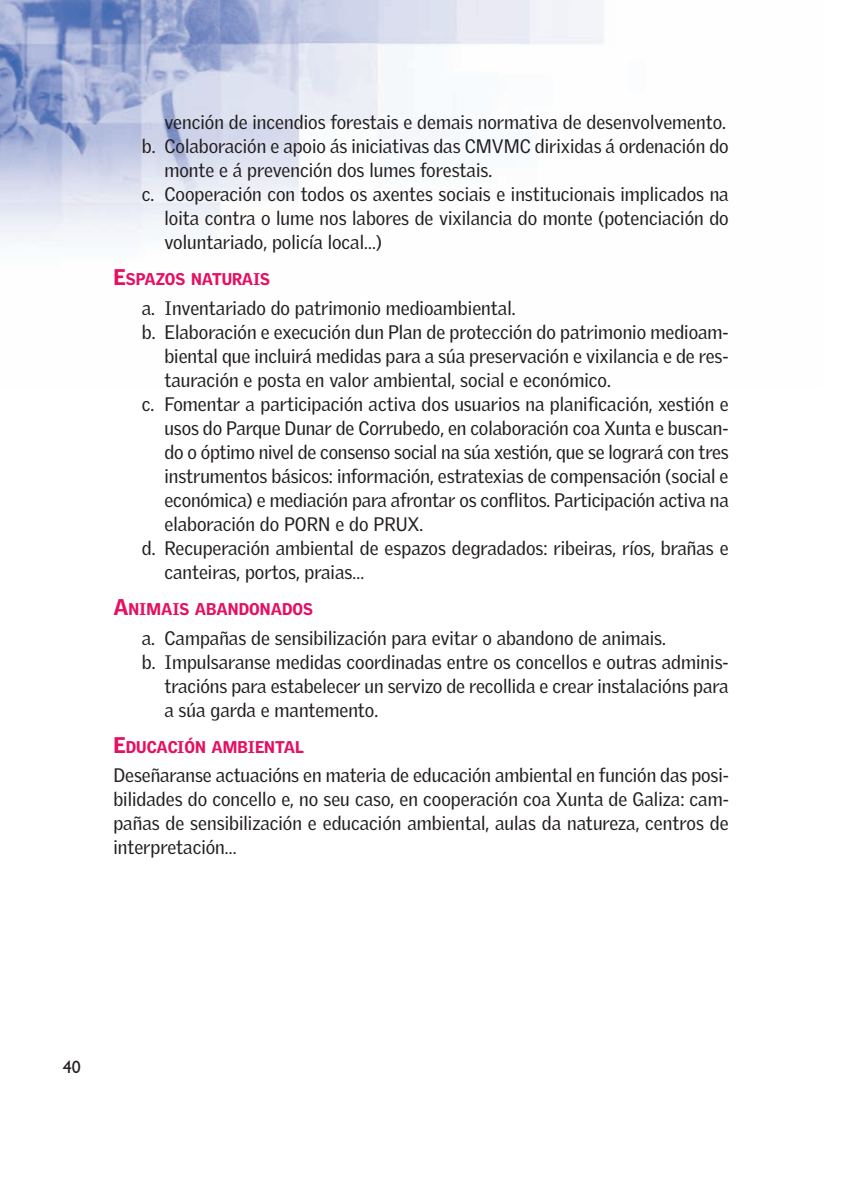
<style>
.page{position:relative;width:842px;height:1191px;background:#fff}
.page>*{position:absolute;margin:0;border:0;box-sizing:border-box;transform-origin:0 0}
.t1{font:19px/24px "Griffith Gothic";color:#231f20;text-align:justify}
.t2{font:18px "Gill Sans";color:#231f20}
.t3{font:900 16.4px "Griffith Gothic";color:#e50f63}
.s1{font-size:22px}
</style>
<div class="page">
<img style="left:0;top:0;width:603px;height:241px">
<p class="t1" style="left:164px;top:110px;width:563px">vención de incendios forestais e demais normativa de desenvolvemento.</p>
<p class="t1" style="left:142px;top:134px;width:588px">b. Colaboración e apoio ás iniciativas das CMVMC dirixidas á ordenación do</p>
<p class="t1" style="left:164px;top:158px;width:329px">monte e á prevención dos lumes forestais.</p>
<p class="t1" style="left:142px;top:182px;width:588px">c. Cooperación con todos os axentes sociais e institucionais implicados na</p>
<p class="t1" style="left:164px;top:206px;width:566px">loita contra o lume nos labores de vixilancia do monte (potenciación do</p>
<p class="t1" style="left:164px;top:230px;width:219px">voluntariado, policía local…)</p>
<p class="t3" style="left:113px;top:270px;width:158px"><span class="s1">E</span>SPAZOS NATURAIS</p>
<p class="t1" style="left:142px;top:296px;width:375px">a. Inventariado do patrimonio medioambiental.</p>
<p class="t1" style="left:142px;top:320px;width:588px">b. Elaboración e execución dun Plan de protección do patrimonio medioam-</p>
<p class="t1" style="left:164px;top:344px;width:566px">biental que incluirá medidas para a súa preservación e vixilancia e de res-</p>
<p class="t1" style="left:164px;top:368px;width:448px">tauración e posta en valor ambiental, social e económico.</p>
<p class="t1" style="left:142px;top:392px;width:588px">c. Fomentar a participación activa dos usuarios na planificación, xestión e</p>
<p class="t1" style="left:164px;top:416px;width:565px">usos do Parque Dunar de Corrubedo, en colaboración coa Xunta e buscan-</p>
<p class="t1" style="left:164px;top:440px;width:566px">do o óptimo nivel de consenso social na súa xestión, que se logrará con tres</p>
<p class="t1" style="left:164px;top:464px;width:566px">instrumentos básicos: información, estratexias de compensación (social e</p>
<p class="t1" style="left:164px;top:488px;width:566px">económica) e mediación para afrontar os conflitos. Participación activa na</p>
<p class="t1" style="left:164px;top:512px;width:260px">elaboración do PORN e do PRUX.</p>
<p class="t1" style="left:142px;top:536px;width:588px">d. Recuperación ambiental de espazos degradados: ribeiras, ríos, brañas e</p>
<p class="t1" style="left:164px;top:560px;width:201px">canteiras, portos, praias…</p>
<p class="t3" style="left:113px;top:599px;width:201px"><span class="s1">A</span>NIMAIS ABANDONADOS</p>
<p class="t1" style="left:142px;top:626px;width:526px">a. Campañas de sensibilización para evitar o abandono de animais.</p>
<p class="t1" style="left:142px;top:650px;width:588px">b. Impulsaranse medidas coordinadas entre os concellos e outras adminis-</p>
<p class="t1" style="left:164px;top:674px;width:566px">tracións para estabelecer un servizo de recollida e crear instalacións para</p>
<p class="t1" style="left:164px;top:698px;width:215px">a súa garda e mantemento.</p>
<p class="t3" style="left:113px;top:737px;width:192px"><span class="s1">E</span>DUCACIÓN AMBIENTAL</p>
<p class="t1" style="left:113px;top:764px;width:617px">Deseñaranse actuacións en materia de educación ambiental en función das posi&shy;bilidades do concello e, no seu caso, en cooperación coa Xunta de Galiza: cam&shy;pañas de sensibilización e educación ambiental, aulas da natureza, centros de interpretación…</p>
<p class="t2" style="left:63px;top:1056px;width:20px">40</p>
</div>
